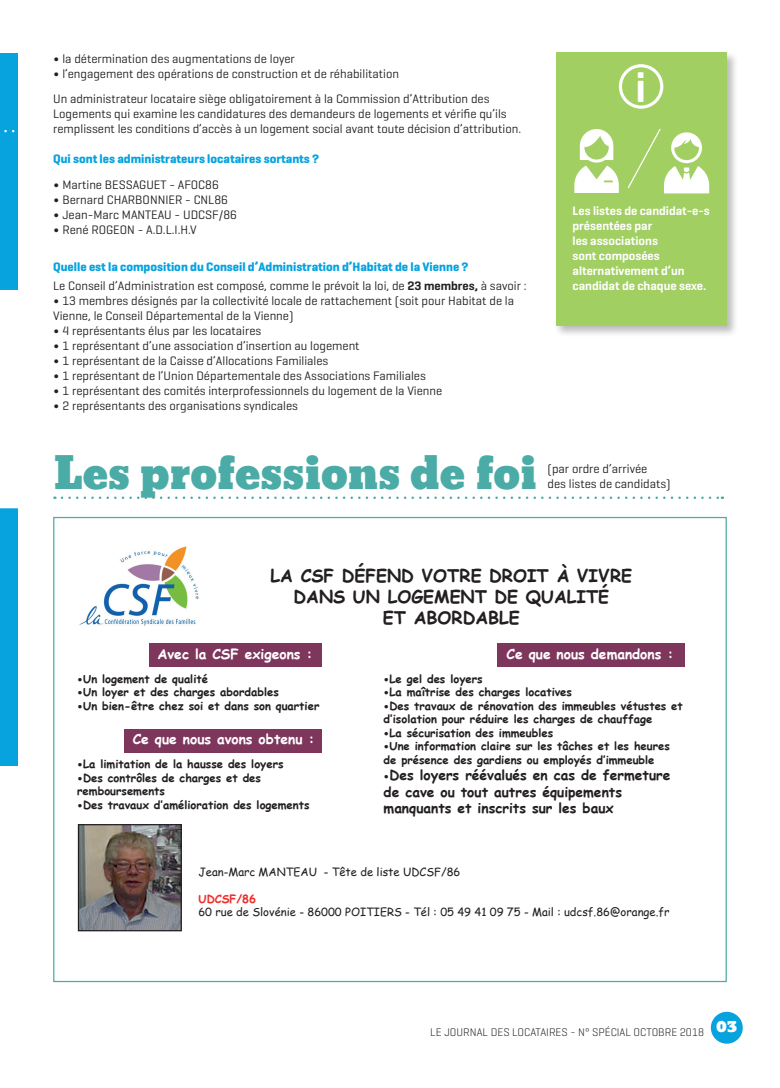
<style>
.page{position:relative;width:780px;height:1088px;background:#fff}
.page>*{position:absolute;margin:0;border:0;box-sizing:border-box;transform-origin:0 0}
.t1{font:600 42.62px "Geogrotesque";color:#fff}
.t2{font:42.5px "Bevan";color:#4baba6}
.t3{font:700 17.5px/21px "Comic Sans MS";color:#231f20;text-align:center}
.t4{font:700 13.75px/16.5px "Comic Sans MS";color:#231f20}
.t5{font:700 13.75px "Comic Sans MS";color:#fff}
.t6{font:12.5px/15px "Geogrotesque";color:#231f20}
.t7{font:700 12.5px/18.5px "Geogrotesque";color:#07a3df}
.t8{font:600 12.5px/15px "Geogrotesque";color:#fff}
.t9{font:700 11.25px/13.5px "Comic Sans MS";color:#231f20}
.t10{font:11.25px "Comic Sans MS";color:#231f20}
.t11{font:300 11.25px "Geogrotesque";color:#231f20}
.t12{font:700 11.25px "Comic Sans MS";color:#ee2e2b}
.s1{font-family:"Alwyn New"}
.s2{font-weight:400;color:#231f20}
.s3{font-weight:600;color:#231f20}
.s4{font-family:"Alwyn New";font-weight:400}
.s5{font-family:"Alwyn New";font-weight:400;font-size:11.25px}
</style>
<div class="page">
<div style="left:0;top:53px;width:18px;height:712px;background:#07a3df"></div>
<svg style="left:4px;top:130px;width:11px;height:2px"></svg>
<div style="left:710px;top:1012px;width:32px;height:32px;background:#07a3df;border-radius:50%"></div>
<svg style="left:62px;top:496px;width:660px;height:3px"></svg>
<img style="left:79px;top:546px;width:120px;height:80px">
<img style="left:80px;top:826px;width:100px;height:103px">
<div style="left:78px;top:824px;width:104px;height:107px;border:1px solid #231f20"></div>
<div style="left:149px;top:643px;width:172px;height:24px;background:#7e365d"></div>
<div style="left:124px;top:729px;width:197px;height:23px;background:#7e365d"></div>
<div style="left:497px;top:643px;width:188px;height:24px;background:#7e365d"></div>
<div style="left:554px;top:51px;width:184px;height:287px;background:#231f20;opacity:.3"></div>
<div style="left:556px;top:53px;width:170px;height:273px;background:#a2cf62"></div>
<div style="left:618px;top:64px;width:45px;height:45px;border:3px solid #fff;border-radius:50%"></div>
<svg style="left:574px;top:129px;width:44px;height:64px"></svg>
<svg style="left:627px;top:128px;width:82px;height:65px"></svg>
<div style="left:0;top:290px;width:18px;height:218px;background:#fff"></div>
<p class="t6" style="left:53px;top:51px;width:243px"><span class="s1">•</span> la détermination des augmentations de loyer</p>
<p class="t6" style="left:53px;top:60px;width:438px;line-height:25.6px"><span class="s1">•</span> l’engagement des opérations de construction et de réhabilitation<br>Un administrateur locataire siège obligatoirement à la Commission d’Attribution des</p>
<p class="t6" style="left:53px;top:106px;width:469px">Logements qui examine les candidatures des demandeurs de logements et vérifie qu’ils remplissent les conditions d’accès à un logement social avant toute décision d’attribution.</p>
<p class="t7" style="left:53px;top:150px;width:267px">Qui sont les administrateurs locataires sortants ?</p>
<p class="t6" style="left:53px;top:177px;width:167px"><span class="s1">•</span> Martine BESSAGUET - AFOC86</p>
<p class="t6" style="left:53px;top:192px;width:176px"><span class="s1">•</span> Bernard CHARBONNIER - CNL86</p>
<p class="t6" style="left:53px;top:207px;width:185px"><span class="s1">•</span> Jean-Marc MANTEAU - UDCSF/86</p>
<p class="t6" style="left:53px;top:222px;width:145px"><span class="s1">•</span> René ROGEON - A.D.L.I.H.V</p>
<p class="t7" style="left:53px;top:257px;width:475px">Quelle est la composition du Conseil d’Administration d’Habitat de la Vienne ?<br><span class="s2">Le Conseil d’Administration est composé, comme le prévoit la loi, de</span> <span class="s3">23 membres,</span> <span class="s2">à savoir :</span></p>
<p class="t6" style="left:53px;top:292px;width:462px"><span class="s1">•</span> 13 membres désignés par la collectivité locale de rattachement (soit pour Habitat de la<br>Vienne, le Conseil Départemental de la Vienne)</p>
<p class="t6" style="left:53px;top:322px;width:210px"><span class="s1">•</span> 4 représentants élus par les locataires</p>
<p class="t6" style="left:53px;top:337px;width:308px"><span class="s1">•</span> 1 représentant d’une association d’insertion au logement</p>
<p class="t6" style="left:53px;top:352px;width:277px"><span class="s1">•</span> 1 représentant de la Caisse d’Allocations Familiales</p>
<p class="t6" style="left:53px;top:367px;width:374px"><span class="s1">•</span> 1 représentant de l’Union Départementale des Associations Familiales</p>
<p class="t6" style="left:53px;top:382px;width:390px"><span class="s1">•</span> 1 représentant des comités interprofessionnels du logement de la Vienne</p>
<p class="t6" style="left:53px;top:397px;width:246px"><span class="s1">•</span> 2 représentants des organisations syndicales</p>
<h1 class="t1" style="left:635px;top:60px;width:12px">i</h1>
<p class="t8" style="left:572px;top:203px;width:139px">Les listes de candidat-e-s présentées par<br>les associations<br>sont composées alternativement d’un candidat de chaque sexe.</p>
<h2 class="t2" style="left:53px;top:439px;width:485px">Les professions de foi</h2>
<p class="t6" style="left:547px;top:461px;width:125px">(par ordre d’arrivée<br>des listes de candidats)</p>
<h3 class="t3" style="left:270px;top:565px;width:363px">LA CSF DÉFEND VOTRE DROIT À VIVRE<br>DANS UN LOGEMENT DE QUALITÉ<br>ET ABORDABLE</h3>
<p class="t5" style="left:157px;top:644px;width:156px">Avec la CSF exigeons :</p>
<p class="t9" style="left:77px;top:672px;width:132px"><span class="s4">•</span>Un logement de qualité</p>
<p class="t9" style="left:77px;top:685px;width:203px"><span class="s4">•</span>Un loyer et des charges abordables</p>
<p class="t9" style="left:77px;top:699px;width:244px"><span class="s4">•</span>Un bien-être chez soi et dans son quartier</p>
<p class="t5" style="left:133px;top:729px;width:183px">Ce que nous avons obtenu :</p>
<p class="t9" style="left:77px;top:757px;width:208px"><span class="s4">•</span>La limitation de la hausse des loyers</p>
<p class="t9" style="left:77px;top:771px;width:185px"><span class="s4">•</span>Des contrôles de charges et des remboursements</p>
<p class="t9" style="left:77px;top:798px;width:234px"><span class="s4">•</span>Des travaux d’amélioration des logements</p>
<p class="t5" style="left:506px;top:644px;width:168px">Ce que nous demandons :</p>
<p class="t9" style="left:383px;top:672px;width:101px"><span class="s4">•</span>Le gel des loyers</p>
<p class="t9" style="left:383px;top:685px;width:190px"><span class="s4">•</span>La maîtrise des charges locatives</p>
<p class="t9" style="left:383px;top:699px;width:301px"><span class="s4">•</span>Des travaux de rénovation des immeubles vétustes et d’isolation pour réduire les charges de chauffage</p>
<p class="t9" style="left:383px;top:726px;width:171px"><span class="s4">•</span>La sécurisation des immeubles</p>
<p class="t9" style="left:383px;top:739px;width:288px"><span class="s4">•</span>Une information claire sur les tâches et les heures de présence des gardiens ou employés d’immeuble</p>
<p class="t4" style="left:383px;top:767px;width:288px"><span class="s5">•</span>Des loyers réévalués en cas de fermeture de cave ou tout autres équipements manquants et inscrits sur les baux</p>
<p class="t10" style="left:198px;top:863px;width:263px">Jean-Marc MANTEAU - Tête de liste UDCSF/86</p>
<p class="t12" style="left:198px;top:890px;width:59px">UDCSF/86</p>
<p class="t10" style="left:198px;top:904px;width:472px">60 rue de Slovénie - 86000 POITIERS - Tél : 05 49 41 09 75 - Mail : udcsf.86@orange.fr</p>
<p class="t11" style="left:430px;top:1025px;width:308px">LE JOURNAL DES LOCATAIRES - N° SPÉCIAL OCTOBRE 2018 <sup>03</sup></p>
</div>
